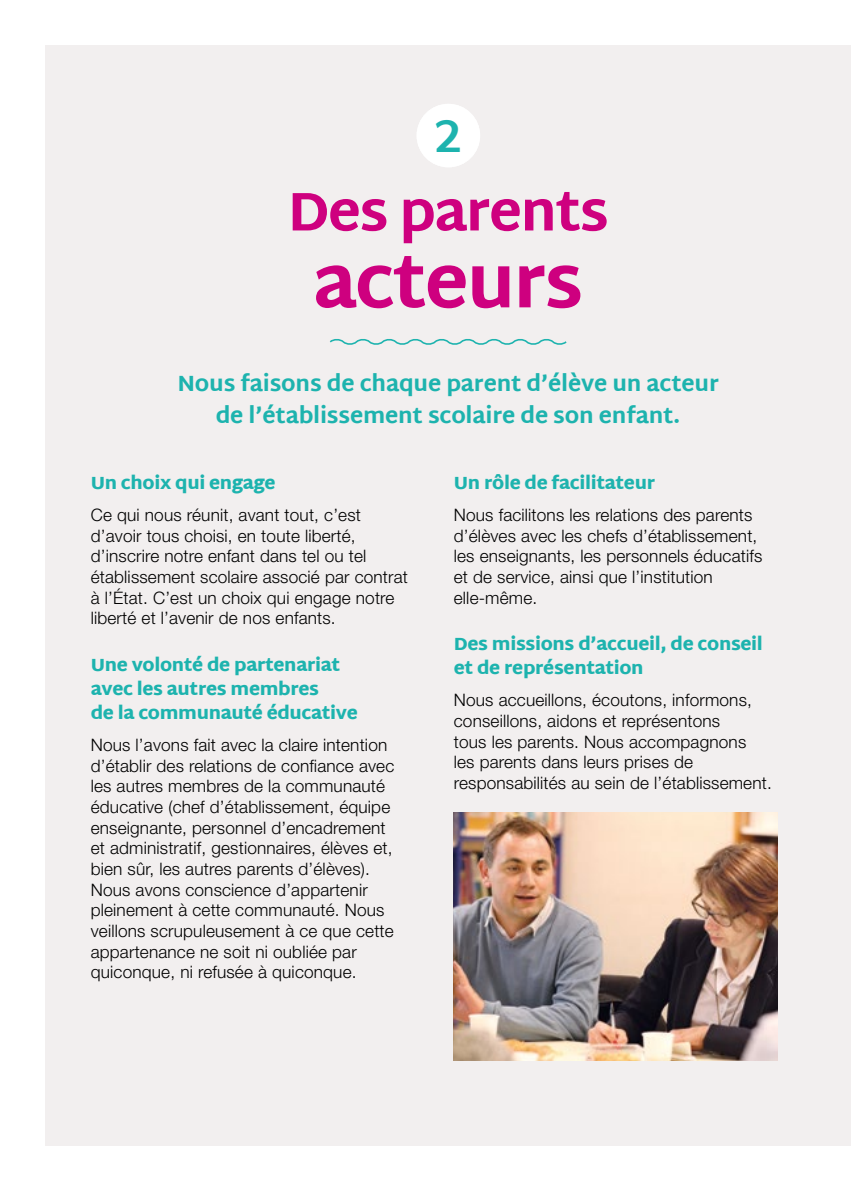
<style>
.page{position:relative;width:851px;height:1191px;background:#fff}
.page>*{position:absolute;margin:0;border:0;box-sizing:border-box;transform-origin:0 0}
.t1{font:800 73.2px "Martel Sans";letter-spacing:-.03em;color:#ce007f}
.t2{font:800 55px "Martel Sans";letter-spacing:-.03em;color:#ce007f}
.t3{font:700 46.6px "Martel Sans";color:#1db3ae}
.t4{font:800 22px/32px "Martel Sans";letter-spacing:-.01em;color:#1db3ae;text-align:center}
.t5{font:900 18px/24px "Martel Sans";letter-spacing:-.02em;color:#1db3ae}
.t6{font:300 17.2px/20.6px "Helvetica Neue LT Std";letter-spacing:.01em;color:#000}
</style>
<div class="page">
<div style="left:45px;top:45px;width:805px;height:1100px;background:#f2efef"></div>
<img style="left:454px;top:813px;width:323px;height:247px">
<svg style="left:329px;top:339px;width:238px;height:6px"></svg>
<div style="left:416px;top:104px;width:64px;height:63px;background:#fff;border-radius:50%"></div>
<h3 class="t3" style="left:434px;top:108px;width:30px">2</h3>
<h2 class="t2" style="left:287px;top:179px;width:323px">Des parents</h2>
<h1 class="t1" style="left:313px;top:239px;width:272px">acteurs</h1>
<p class="t4" style="left:177px;top:367px;width:543px">Nous faisons de chaque parent d’élève un acteur de l’établissement scolaire de son enfant.</p>
<p class="t5" style="left:91px;top:471px;width:186px">Un choix qui engage</p>
<p class="t6" style="left:91px;top:504px;width:319px">Ce qui nous réunit, avant tout, c’est d’avoir tous choisi, en toute liberté, d’inscrire notre enfant dans tel ou tel établissement scolaire associé par contrat à l’État. C’est un choix qui engage notre liberté et l’avenir de nos enfants.</p>
<p class="t5" style="left:91px;top:653px;width:268px">Une volonté de partenariat avec les autres membres<br>de la communauté éducative</p>
<p class="t6" style="left:91px;top:734px;width:305px">Nous l’avons fait avec la claire intention d’établir des relations de confiance avec les autres membres de la communauté éducative (chef d’établissement, équipe enseignante, personnel d’encadrement et administratif, gestionnaires, élèves et, bien sûr, les autres parents d’élèves).<br>Nous avons conscience d’appartenir pleinement à cette communauté. Nous veillons scrupuleusement à ce que cette appartenance ne soit ni oubliée par quiconque, ni refusée à quiconque.</p>
<p class="t5" style="left:454px;top:471px;width:203px">Un rôle de facilitateur</p>
<p class="t6" style="left:454px;top:504px;width:310px">Nous facilitons les relations des parents d’élèves avec les chefs d’établissement, les enseignants, les personnels éducatifs et de service, ainsi que l’institution elle-même.</p>
<p class="t5" style="left:454px;top:632px;width:310px">Des missions d’accueil, de conseil et de représentation</p>
<p class="t6" style="left:454px;top:689px;width:319px">Nous accueillons, écoutons, informons, conseillons, aidons et représentons<br>tous les parents. Nous accompagnons<br>les parents dans leurs prises de responsabilités au sein de l’établissement.</p>
</div>
